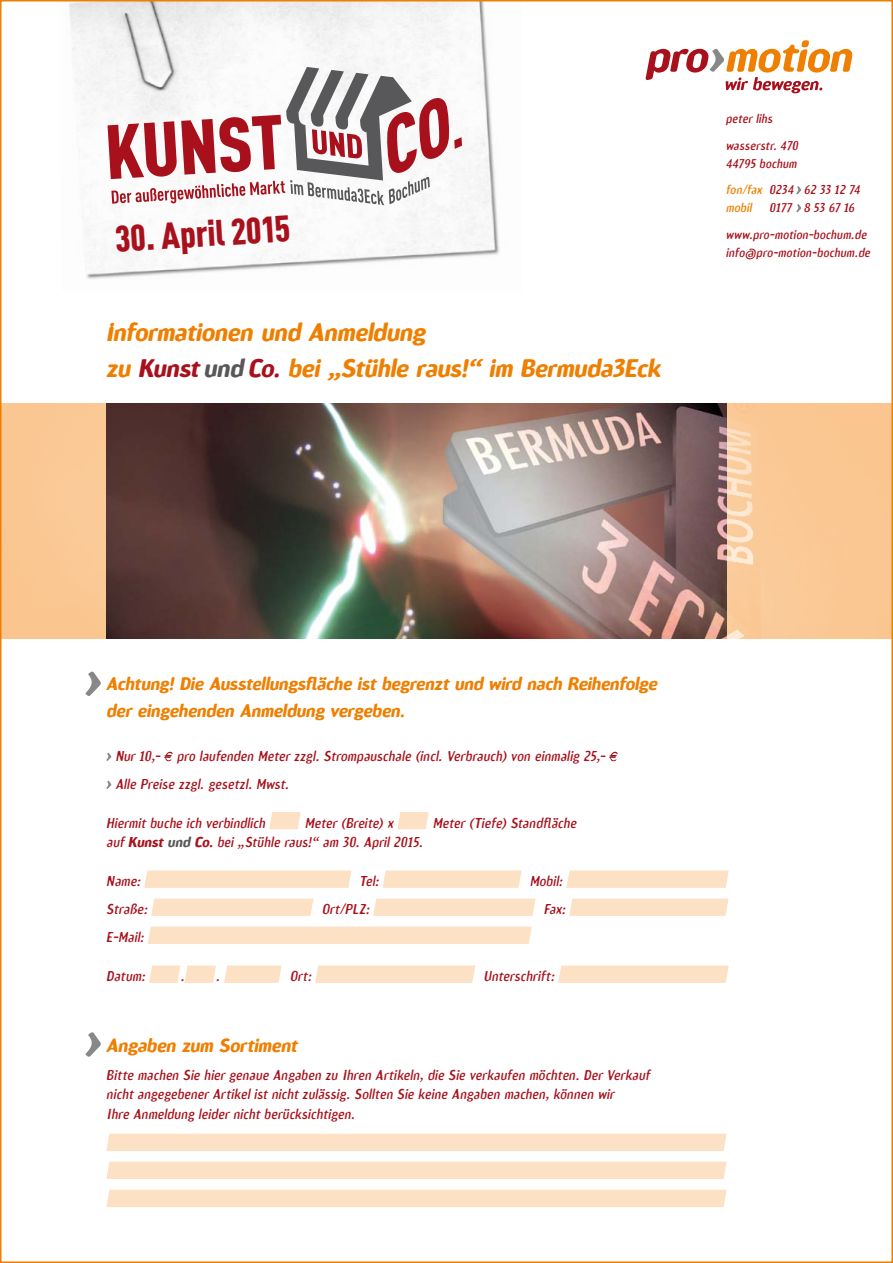
<style>
.page{position:relative;width:893px;height:1263px;background:#fff}
.page>*{position:absolute;margin:0;border:0;box-sizing:border-box;transform-origin:0 0}
.t1{font:900 36.45px "DIN Cond";color:#a8111c}
.t2{font:italic 700 24px/36px "Amoebia";color:#ee7f00}
.t3{font:italic 700 18px "Amoebia";color:#ee7f00}
.t4{font:italic 700 17.25px/27px "Amoebia";color:#ee7f00}
.t5{font:italic 13.5px/19.5px "Amoebia Sans";color:#a8111c}
.t6{font:italic 12px/18px "Amoebia Sans";color:#a8111c}
.t7{font:italic 12px/18px "Amoebia Sans";color:#ee7f00}
.s1{color:#a8111c}
.s2{color:#58585a}
.s3{font-family:"Amoebia";font-weight:700}
.s4{font-family:"Amoebia";font-weight:700;color:#58585a}
</style>
<div class="page">
<img style="left:69px;top:3px;width:431px;height:276px">
<svg style="left:645px;top:40px;width:208px;height:53px"></svg>
<svg style="left:796px;top:186px;width:5px;height:8px"></svg>
<svg style="left:796px;top:204px;width:5px;height:8px"></svg>
<div style="left:3px;top:404px;width:887px;height:235px;background:#fac793"></div>
<img style="left:106px;top:404px;width:621px;height:235px">
<svg style="left:106px;top:753px;width:5px;height:8px"></svg>
<svg style="left:164px;top:752px;width:9px;height:10px"></svg>
<svg style="left:609px;top:752px;width:9px;height:10px"></svg>
<svg style="left:106px;top:781px;width:5px;height:8px"></svg>
<svg style="left:269px;top:812px;width:32px;height:17px"></svg>
<svg style="left:397px;top:812px;width:32px;height:17px"></svg>
<svg style="left:144px;top:870px;width:207px;height:18px;background:#fde2c7"></svg>
<svg style="left:383px;top:870px;width:139px;height:18px;background:#fde2c8"></svg>
<svg style="left:566px;top:870px;width:163px;height:18px;background:#fde2c8"></svg>
<svg style="left:151px;top:898px;width:163px;height:18px;background:#fde2c8"></svg>
<svg style="left:373px;top:898px;width:163px;height:18px;background:#fde2c8"></svg>
<svg style="left:569px;top:898px;width:160px;height:18px;background:#fde2c8"></svg>
<div style="left:148px;top:926px;width:384px;height:18px;background:#fde1c5"></div>
<svg style="left:149px;top:965px;width:67px;height:18px"></svg>
<svg style="left:224px;top:965px;width:58px;height:18px"></svg>
<svg style="left:315px;top:965px;width:160px;height:18px;background:#fde2c8"></svg>
<svg style="left:558px;top:965px;width:171px;height:18px;background:#fde2c8"></svg>
<div style="left:106px;top:1134px;width:621px;height:17px;background:#fde1c5"></div>
<div style="left:106px;top:1162px;width:621px;height:17px;background:#fde1c5"></div>
<div style="left:106px;top:1190px;width:621px;height:17px;background:#fde1c5"></div>
<svg style="left:85px;top:671px;width:16px;height:25px"></svg>
<svg style="left:85px;top:1032px;width:16px;height:25px"></svg>
<svg style="left:108px;top:67px;width:354px;height:138px"></svg>
<h1 class="t1" style="left:113px;top:217px;width:177px;rotate:-4deg">30. April 2015</h1>
<h2 class="t2" style="left:106px;top:315px;width:555px">Informationen und Anmeldung<br>zu <span class="s1">Kunst</span> <span class="s2">und</span> <span class="s1">Co.</span> bei „Stühle raus!“ im Bermuda3Eck</h2>
<p class="t6" style="left:726px;top:110px;width:51px">peter lihs</p>
<p class="t6" style="left:726px;top:136px;width:76px">wasserstr. 470<br>44795 bochum</p>
<p class="t7" style="left:726px;top:181px;width:138px">fon/fax <span class="s1">0234 62 33 12 74 </span>mobil</p>
<p class="t6" style="left:769px;top:199px;width:89px">0177 8 53 67 16</p>
<p class="t6" style="left:726px;top:225px;width:148px">www.pro-motion-bochum.de info@pro-motion-bochum.de</p>
<p class="t4" style="left:106px;top:671px;width:555px">Achtung! Die Ausstellungsfläche ist begrenzt und wird nach Reihenfolge der eingehenden Anmeldung vergeben.</p>
<p class="t5" style="left:115px;top:742px;width:494px;line-height:28px">Nur 10,- pro laufenden Meter zzgl. Strompauschale (incl. Verbrauch) von einmalig 25,-<br>Alle Preise zzgl. gesetzl. Mwst.</p>
<p class="t5" style="left:106px;top:813px;width:163px">Hiermit buche ich verbindlich</p>
<p class="t5" style="left:305px;top:813px;width:93px">Meter (Breite) x</p>
<p class="t5" style="left:433px;top:813px;width:148px">Meter (Tiefe) Standfläche</p>
<p class="t5" style="left:106px;top:833px;width:321px">auf <span class="s3">Kunst</span> <span class="s4">und</span> <span class="s3">Co.</span> bei „Stühle raus!“ am 30. April 2015.</p>
<p class="t5" style="left:106px;top:872px;width:38px">Name:</p>
<p class="t5" style="left:360px;top:872px;width:23px">Tel:</p>
<p class="t5" style="left:530px;top:872px;width:37px">Mobil:</p>
<p class="t5" style="left:106px;top:900px;width:45px">Straße:</p>
<p class="t5" style="left:322px;top:900px;width:52px">Ort/PLZ:</p>
<p class="t5" style="left:544px;top:900px;width:26px">Fax:</p>
<p class="t5" style="left:106px;top:928px;width:42px">E-Mail:</p>
<p class="t5" style="left:106px;top:967px;width:43px">Datum:</p>
<p class="t5" style="left:180px;top:967px;width:8px">.</p>
<p class="t5" style="left:216px;top:967px;width:8px">.</p>
<p class="t5" style="left:290px;top:967px;width:26px">Ort:</p>
<p class="t5" style="left:483px;top:967px;width:75px">Unterschrift:</p>
<h3 class="t3" style="left:106px;top:1035px;width:196px">Angaben zum Sortiment</h3>
<p class="t5" style="left:106px;top:1065px;width:548px">Bitte machen Sie hier genaue Angaben zu Ihren Artikeln, die Sie verkaufen möchten. Der Verkauf nicht angegebener Artikel ist nicht zulässig. Sollten Sie keine Angaben machen, können wir<br>Ihre Anmeldung leider nicht berücksichtigen.</p>
</div>
